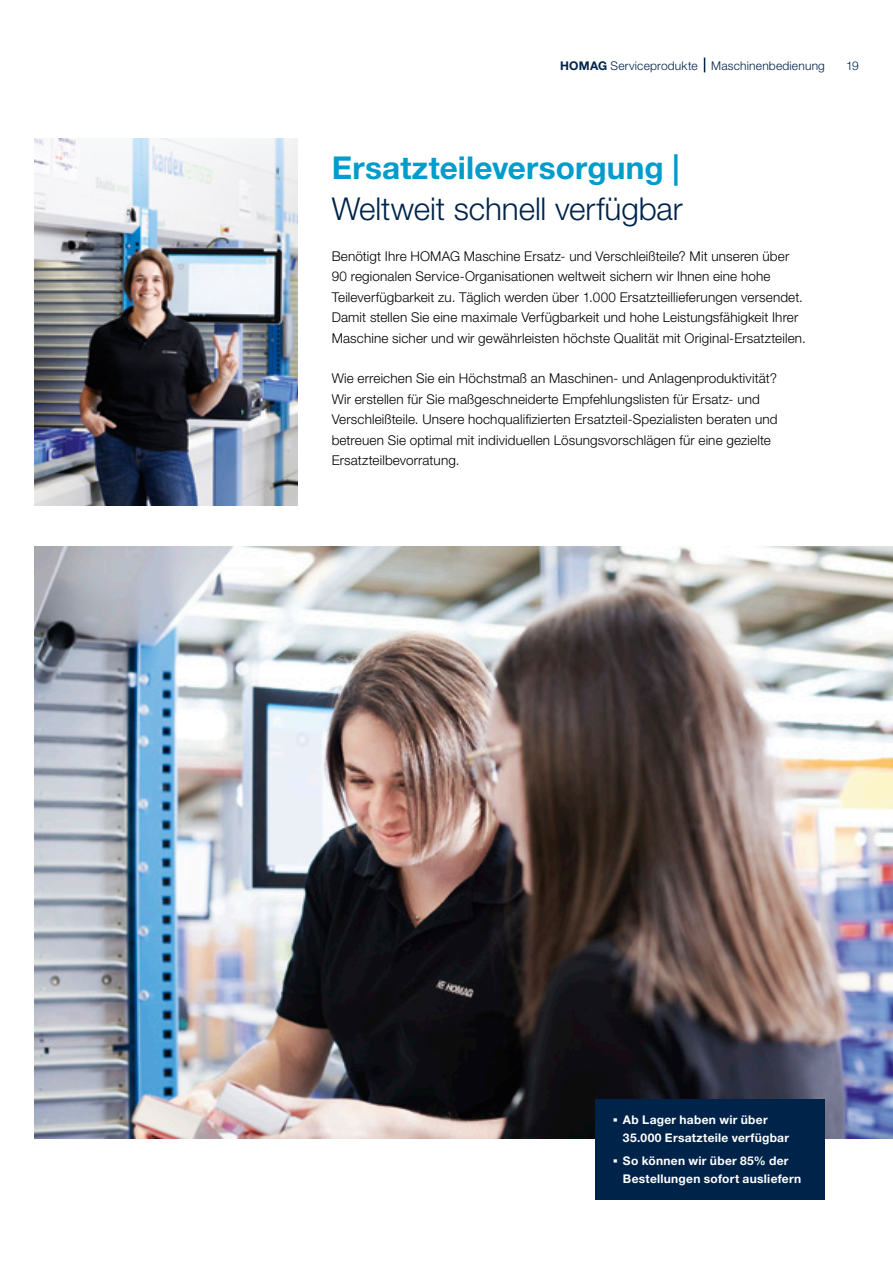
<style>
.page{position:relative;width:893px;height:1263px;background:#fff}
.page>*{position:absolute;margin:0;border:0;box-sizing:border-box;transform-origin:0 0}
.Headline_21pt_25_2_blue{font:300 31.5px/40.8px "Helvetica Neue LTW1 G";letter-spacing:-.005em;color:#00234a}
.Text_9pt_13_6_light_black{font:300 13.5px/20.4px "Helvetica Neue LTW1 G";letter-spacing:.01em;color:#000}
.t1{font:700 12px/17.2px "Helvetica Neue LTW1 G";letter-spacing:.025em;color:#fff}
._01_Musterseiten_Rubriken_Pagina_rechts{font:300 12px "Helvetica Neue LTW1 G";letter-spacing:.015em;color:#00234a}
.s1{font-weight:700}
.s2{font-weight:700;color:#009ccb}
.s3{font-size:21px}
</style>
<div class="page">
<img style="left:34px;top:139px;width:264px;height:367px">
<svg style="left:704px;top:58px;width:1px;height:14px"></svg>
<img style="left:34px;top:547px;width:859px;height:591px">
<div style="left:595px;top:1099px;width:230px;height:100px;background:#00234a"></div>
<p class="_01_Musterseiten_Rubriken_Pagina_rechts" style="left:560px;top:58px;width:266px"><span class="s1">HOMAG</span> Serviceprodukte Maschinenbedienung</p>
<p class="_01_Musterseiten_Rubriken_Pagina_rechts" style="left:846px;top:58px;width:14px">19</p>
<p class="Headline_21pt_25_2_blue" style="left:332px;top:148px;width:353px"><span class="s2">Ersatzteileversorgung |<br></span>Weltweit schnell verfügbar</p>
<p class="Text_9pt_13_6_light_black" style="left:332px;top:246px;width:476px">Benötigt Ihre HOMAG Maschine Ersatz- und Verschleißteile? Mit unseren über 90 regionalen Service-Organisationen weltweit sichern wir Ihnen eine hohe Teileverfügbarkeit zu. Täglich werden über 1.000 Ersatzteillieferungen versendet.<br>Damit stellen Sie eine maximale Verfügbarkeit und hohe Leistungsfähigkeit Ihrer Maschine sicher und wir gewährleisten höchste Qualität mit Original-Ersatzteilen.</p>
<p class="Text_9pt_13_6_light_black" style="left:332px;top:368px;width:447px">Wie erreichen Sie ein Höchstmaß an Maschinen- und Anlagenproduktivität?</p>
<p class="Text_9pt_13_6_light_black" style="left:332px;top:389px;width:447px">Wir erstellen für Sie maßgeschneiderte Empfehlungslisten für Ersatz- und Verschleißteile. Unsere hochqualifizierten Ersatzteil-Spezialisten beraten und betreuen Sie optimal mit individuellen Lösungsvorschlägen für eine gezielte Ersatzteilbevorratung.</p>
<p class="t1" style="left:623px;top:1111px;width:168px;text-indent:-11px"><span class="s3">·</span> Ab Lager haben wir über<br>35.000 Ersatzteile verfügbar</p>
<p class="t1" style="left:623px;top:1152px;width:180px;text-indent:-11px"><span class="s3">·</span> So können wir über 85% der<br>Bestellungen sofort ausliefern</p>
</div>
